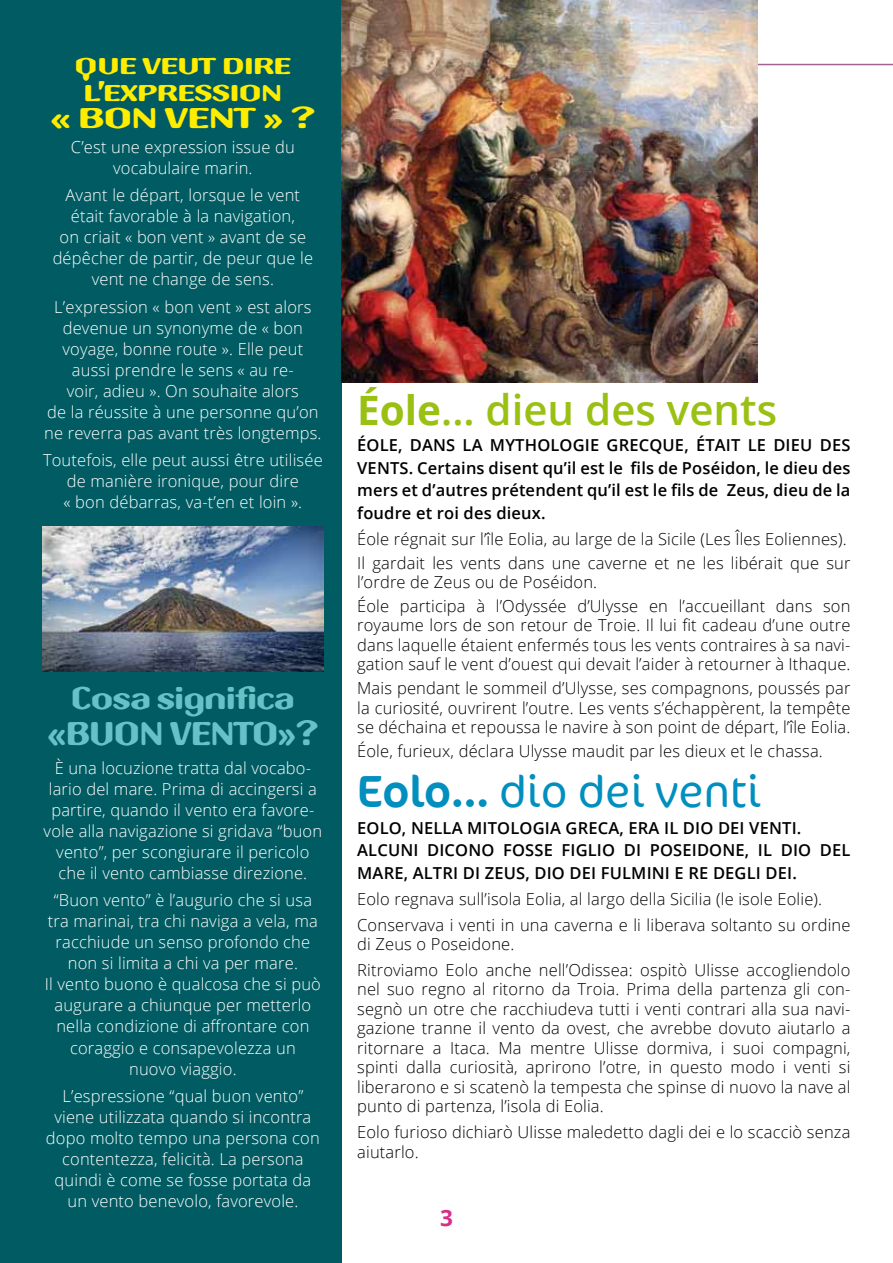
<style>
.page{position:relative;width:893px;height:1263px;background:#fff}
.page>*{position:absolute;margin:0;border:0;box-sizing:border-box;transform-origin:0 0}
.t1{font:300 45px "Cocon";color:#008fbe}
.t2{font:600 42px "Open Sans";color:#9ac013}
.t3{font:34.5px "Aspirin ITC";letter-spacing:-.01em;color:#67c2c7;scale:.8 1}
.t4{font:33px "Aspirin ITC";color:#67c2c7;scale:.8 1}
.t5{font:30px "Aspirin ITC";color:#ffed00}
.t6{font:24px/27px "Aspirin ITC";color:#ffed00;text-align:center}
.t7{font:700 22.5px "Open Sans";color:#d62f87}
.t8{font:300 16.5px/19.5px "Open Sans";letter-spacing:.01em;color:#000}
.t9{font:300 16.5px/21px "Open Sans";letter-spacing:.01em;color:#fff;text-align:center}
.t10{font:600 16.5px/22.5px "Open Sans";letter-spacing:.01em;color:#000;text-align:justify}
.s1{font-weight:700;font-size:40.5px}
.s2{font-size:40.5px}
.s3{font-weight:400}
</style>
<div class="page">
<div style="left:0;top:0;width:342px;height:1263px;background:#005c62"></div>
<hr style="left:680px;top:64px;width:213px;height:1px;background:#a16294">
<img style="left:342px;top:0;width:416px;height:382px">
<img style="left:43px;top:526px;width:280px;height:146px">
<h3 class="t6" style="left:75px;top:52px;width:217px">QUE VEUT DIRE<br>L’EXPRESSION</h3>
<h3 class="t5" style="left:51px;top:99px;width:266px">« BON VENT » ?</h3>
<p class="t9" style="left:71px;top:136px;width:225px">C’est une expression issue du vocabulaire marin.</p>
<p class="t9" style="left:53px;top:184px;width:262px">Avant le départ, lorsque le vent était favorable à la navigation,<br>on criait « bon vent » avant de se dépêcher de partir, de peur que le vent ne change de sens.</p>
<p class="t9" style="left:44px;top:296px;width:279px">L’expression « bon vent » est alors devenue un synonyme de « bon voyage, bonne route ». Elle peut aussi prendre le sens « au re-<br>voir, adieu ». On souhaite alors<br>de la réussite à une personne qu’on ne reverra pas avant très longtemps.</p>
<p class="t9" style="left:43px;top:449px;width:281px">Toutefois, elle peut aussi être utilisée de manière ironique, pour dire<br>« bon débarras, va-t’en et loin ».</p>
<h3 class="t4" style="left:71px;top:677px;width:280px">Cosa significa</h3>
<h3 class="t3" style="left:47px;top:712px;width:340px">«BUON VENTO»?</h3>
<p class="t9" style="left:44px;top:757px;width:280px">È una locuzione tratta dal vocabo&shy;lario del mare. Prima di accingersi a partire, quando il vento era favore&shy;vole alla navigazione si gridava “buon vento”, per scongiurare il pericolo che il vento cambiasse direzione.</p>
<p class="t9" style="left:45px;top:889px;width:278px">“Buon vento” è l’augurio che si usa tra marinai, tra chi naviga a vela, ma racchiude un senso profondo che non si limita a chi va per mare.<br>Il vento buono è qualcosa che si può augurare a chiunque per metterlo nella condizione di affrontare con coraggio e consapevolezza un nuovo viaggio.</p>
<p class="t9" style="left:46px;top:1085px;width:275px">L’espressione “qual buon vento” viene utilizzata quando si incontra dopo molto tempo una persona con contentezza, felicità. La persona quindi è come se fosse portata da un vento benevolo, favorevole.</p>
<h2 class="t2" style="left:357px;top:380px;width:422px"><span class="s1">Éole</span><span class="s2">...</span> DIEU DES VENTS</h2>
<p class="t10" style="left:357px;top:434px;width:495px">ÉOLE, DANS LA MYTHOLOGIE GRECQUE, ÉTAIT LE DIEU DES VENTS. CERTAINS DISENT QU’IL EST LE FILS DE POSÉIDON, LE DIEU DES MERS ET D’AUTRES PRÉTENDENT QU’IL EST LE FILS DE ZEUS, DIEU DE LA FOUDRE ET ROI DES DIEUX.</p>
<p class="t8" style="left:357px;top:526px;width:495px;line-height:23.7px">Éole régnait sur l’île Eolia, au large de la Sicile (Les Îles Eoliennes).<br>Il gardait les vents dans une caverne et ne les libérait que sur</p>
<p class="t8" style="left:357px;top:570px;width:495px;line-height:23.7px">l’ordre de Zeus ou de Poséidon.<br>Éole participa à l’Odyssée d’Ulysse en l’accueillant dans son</p>
<p class="t8" style="left:357px;top:615px;width:495px;text-align:justify">royaume lors de son retour de Troie. Il lui fit cadeau d’une outre dans laquelle étaient enfermés tous les vents contraires à sa navi&shy;gation sauf le vent d’ouest qui devait l’aider à retourner à Ithaque.</p>
<p class="t8" style="left:357px;top:678px;width:495px;text-align:justify">Mais pendant le sommeil d’Ulysse, ses compagnons, poussés par la curiosité, ouvrirent l’outre. Les vents s’échappèrent, la tempête se déchaina et repoussa le navire à son point de départ, l’île Eolia.</p>
<p class="t8" style="left:357px;top:741px;width:467px">Éole, furieux, déclara Ulysse maudit par les dieux et le chassa.</p>
<h1 class="t1" style="left:357px;top:759px;width:405px"><span class="s3">Eolo...</span> dio dei venti</h1>
<p class="t10" style="left:357px;top:816px;width:495px;text-align:left">EOLO, NELLA MITOLOGIA GRECA, ERA IL DIO DEI VENTI.<br>ALCUNI DICONO FOSSE FIGLIO DI POSEIDONE, IL DIO DEL<br>MARE, ALTRI DI ZEUS, DIO DEI FULMINI E RE DEGLI DEI.</p>
<p class="t8" style="left:357px;top:885px;width:495px;line-height:25.8px">Eolo regnava sull’isola Eolia, al largo della Sicilia (le isole Eolie).<br>Conservava i venti in una caverna e li liberava soltanto su ordine</p>
<p class="t8" style="left:357px;top:931px;width:495px;line-height:25.8px">di Zeus o Poseidone.<br>Ritroviamo Eolo anche nell’Odissea: ospitò Ulisse accogliendolo</p>
<p class="t8" style="left:357px;top:979px;width:495px;text-align:justify">nel suo regno al ritorno da Troia. Prima della partenza gli con&shy;segnò un otre che racchiudeva tutti i venti contrari alla sua navi&shy;gazione tranne il vento da ovest, che avrebbe dovuto aiutarlo a ritornare a Itaca. Ma mentre Ulisse dormiva, i suoi compagni, spinti dalla curiosità, aprirono l’otre, in questo modo i venti si liberarono e si scatenò la tempesta che spinse di nuovo la nave al punto di partenza, l’isola di Eolia.</p>
<p class="t8" style="left:357px;top:1122px;width:495px">Eolo furioso dichiarò Ulisse maledetto dagli dei e lo scacciò senza aiutarlo.</p>
<h3 class="t7" style="left:440px;top:1202px;width:14px">3</h3>
</div>
